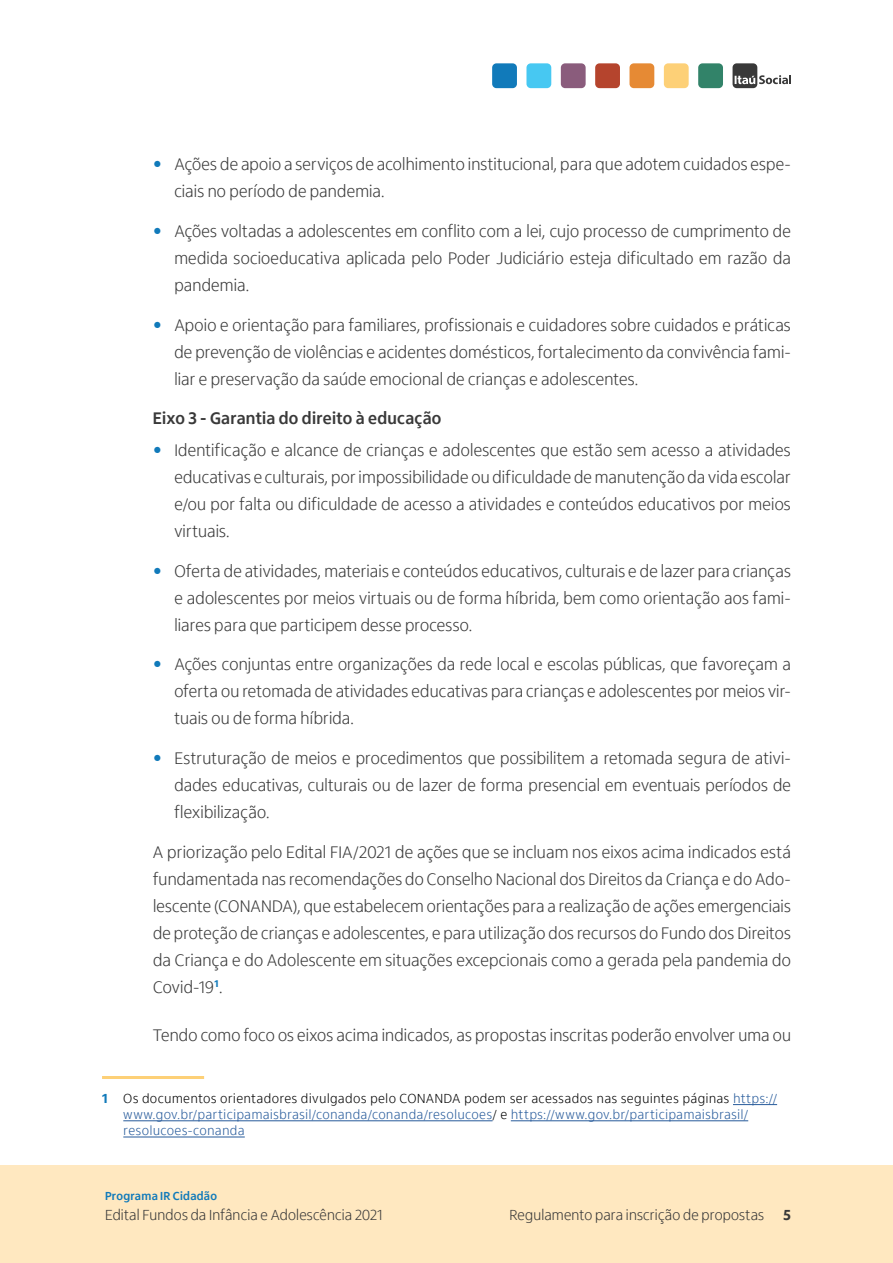
<style>
.page{position:relative;width:893px;height:1263px;background:#fff}
.page>*{position:absolute;margin:0;border:0;box-sizing:border-box;transform-origin:0 0}
.t1{font:300 17.25px/27px "Itau Display";letter-spacing:.01em;color:#393939;text-align:justify}
.t2{font:700 17.25px "Itau Display";letter-spacing:.015em;color:#393939}
.t3{font:300 15px "Itau Display";letter-spacing:.01em;color:#393939}
.t4{font:800 15px "Itau Display";color:#393939}
.t5{font:300 13.5px/16.2px "Itau Text";letter-spacing:.01em;color:#275b9b}
.t6{font:700 12px "Itau Display";letter-spacing:.025em;color:#117aba}
.s1{font-family:"Avenir";color:#117aba}
.s2{font-family:"Itau Display";font-weight:800;color:#117aba}
.s3{color:#000}
</style>
<div class="page">
<div style="left:0;top:1165px;width:893px;height:98px;background:#ffe8c0"></div>
<svg style="left:732px;top:63px;width:59px;height:25px"></svg>
<div style="left:698px;top:63px;width:25px;height:25px;background:#328369;border-radius:4px"></div>
<div style="left:664px;top:63px;width:25px;height:25px;background:#fdd077;border-radius:4px"></div>
<div style="left:629px;top:63px;width:25px;height:25px;background:#e68a34;border-radius:4px"></div>
<div style="left:595px;top:63px;width:25px;height:25px;background:#b5442d;border-radius:4px"></div>
<div style="left:561px;top:63px;width:25px;height:25px;background:#8a5c7c;border-radius:4px"></div>
<div style="left:526px;top:63px;width:25px;height:25px;background:#47c8f2;border-radius:4px"></div>
<div style="left:492px;top:63px;width:25px;height:25px;background:#117aba;border-radius:4px"></div>
<hr style="left:102px;top:1076px;width:102px;height:3px;background:#fdd077">
<hr style="left:733px;top:1104px;width:44px;height:1px;background:#275b9b">
<hr style="left:123px;top:1120px;width:370px;height:1px;background:#275b9b">
<hr style="left:511px;top:1120px;width:237px;height:1px;background:#275b9b">
<hr style="left:123px;top:1136px;width:122px;height:1px;background:#275b9b">
<p class="t1" style="left:174px;top:151px;width:618px;text-indent:-21px"><span class="s1">•</span> Ações de apoio a serviços de acolhimento institucional, para que adotem cuidados espe&shy;ciais no período de pandemia.</p>
<p class="t1" style="left:174px;top:218px;width:618px;text-indent:-21px"><span class="s1">•</span> Ações voltadas a adolescentes em conflito com a lei, cujo processo de cumprimento de medida socioeducativa aplicada pelo Poder Judiciário esteja dificultado em razão da pandemia.</p>
<p class="t1" style="left:174px;top:312px;width:618px;text-indent:-21px"><span class="s1">•</span> Apoio e orientação para familiares, profissionais e cuidadores sobre cuidados e práticas de prevenção de violências e acidentes domésticos, fortalecimento da convivência fami&shy;liar e preservação da saúde emocional de crianças e adolescentes.</p>
<p class="t2" style="left:153px;top:409px;width:290px">Eixo 3 - Garantia do direito à educação</p>
<p class="t1" style="left:174px;top:437px;width:618px;text-indent:-21px"><span class="s1">•</span> Identificação e alcance de crianças e adolescentes que estão sem acesso a atividades educativas e culturais, por impossibilidade ou dificuldade de manutenção da vida escolar e/ou por falta ou dificuldade de acesso a atividades e conteúdos educativos por meios virtuais.</p>
<p class="t1" style="left:174px;top:557px;width:618px;text-indent:-21px"><span class="s1">•</span> Oferta de atividades, materiais e conteúdos educativos, culturais e de lazer para crianças e adolescentes por meios virtuais ou de forma híbrida, bem como orientação aos fami&shy;liares para que participem desse processo.</p>
<p class="t1" style="left:174px;top:651px;width:618px;text-indent:-21px"><span class="s1">•</span> Ações conjuntas entre organizações da rede local e escolas públicas, que favoreçam a oferta ou retomada de atividades educativas para crianças e adolescentes por meios vir&shy;tuais ou de forma híbrida.</p>
<p class="t1" style="left:174px;top:745px;width:618px;text-indent:-21px"><span class="s1">•</span> Estruturação de meios e procedimentos que possibilitem a retomada segura de ativi&shy;dades educativas, culturais ou de lazer de forma presencial em eventuais períodos de flexibilização.</p>
<p class="t1" style="left:153px;top:839px;width:639px">A priorização pelo Edital FIA/2021 de ações que se incluam nos eixos acima indicados está fundamentada nas recomendações do Conselho Nacional dos Direitos da Criança e do Ado&shy;lescente (CONANDA), que estabelecem orientações para a realização de ações emergenciais de proteção de crianças e adolescentes, e para utilização dos recursos do Fundo dos Direitos da Criança e do Adolescente em situações excepcionais como a gerada pela pandemia do Covid-19<sup>1</sup>.</p>
<p class="t1" style="left:153px;top:1022px;width:640px">Tendo como foco os eixos acima indicados, as propostas inscritas poderão envolver uma ou</p>
<p class="t5" style="left:123px;top:1090px;width:655px;text-indent:-21px"><span class="s2">1</span> <span class="s3">Os documentos orientadores divulgados pelo CONANDA podem ser acessados nas seguintes páginas</span> https:// www.gov.br/participamaisbrasil/conanda/conanda/resolucoes<span class="s3">/ e</span> https://www.gov.br/participamaisbrasil/ resolucoes-conanda</p>
<p class="t6" style="left:105px;top:1189px;width:114px">Programa IR Cidadão</p>
<p class="t3" style="left:105px;top:1206px;width:279px">Edital Fundos da Infância e Adolescência 2021</p>
<p class="t3" style="left:509px;top:1206px;width:256px">Regulamento para inscrição de propostas</p>
<p class="t4" style="left:783px;top:1206px;width:9px">5</p>
</div>
